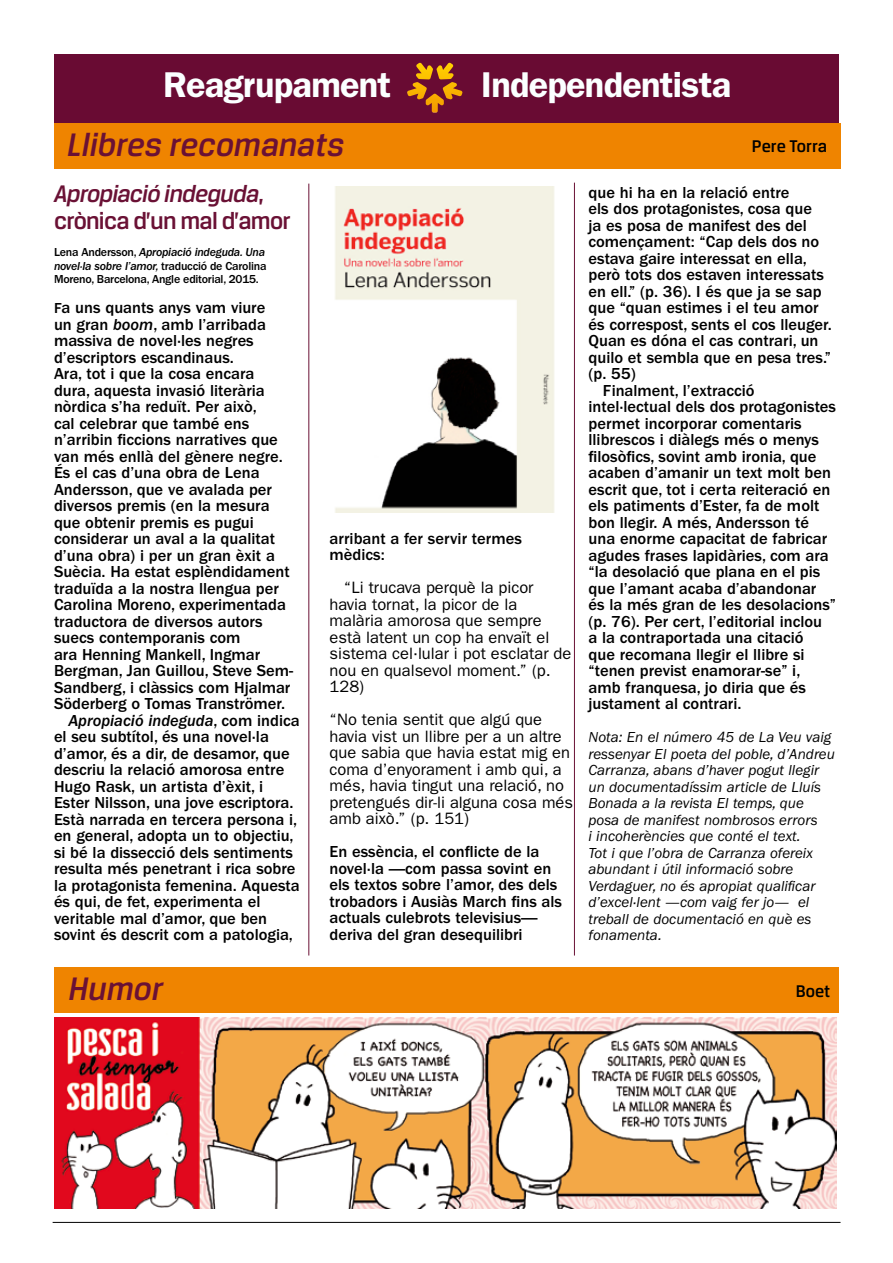
<style>
.page{position:relative;width:893px;height:1263px;background:#fff}
.page>*{position:absolute;margin:0;border:0;box-sizing:border-box;transform-origin:0 0}
.t1{font:600 36px "ITC Franklin Gothic Std";letter-spacing:-.02em;color:#fbffff}
.t2{font:italic 500 34.65px "Breuer Text";color:#6a1135}
.t3{font:500 25.5px/27px "Breuer Text";letter-spacing:-.03em;color:#6a1135}
.t4{font:500 18px "Breuer Text";color:#000}
.t5{font:500 16.5px/16.5px "ITC Franklin Gothic Std";color:#000}
.t6{font:16.5px/16.5px "ITC Franklin Gothic Std";color:#000}
.t7{font:16.5px "ITC Franklin Gothic Std Med It";color:#000}
.t8{font:italic 15px/16.5px "ITC Franklin Gothic Std";color:#000}
.t9{font:12px/13.5px "ITC Franklin Gothic Std Med It";letter-spacing:-.02em;color:#000}
.t10{font:500 12px "ITC Franklin Gothic Std";letter-spacing:-.02em;color:#000}
.s1{font-style:italic}
.s2{font-family:"ITC Franklin Gothic Std";font-weight:500}
.s3{font-size:15px}
.s4{font-family:"ITC Franklin Gothic Std Med It";font-weight:400}
</style>
<div class="page">
<hr style="left:53px;top:1222px;width:787px;height:1px;background:#000">
<div style="left:54px;top:54px;width:785px;height:69px;background:#690b33"></div>
<img style="left:407px;top:63px;width:55px;height:42px">
<div style="left:54px;top:123px;width:786px;height:46px;background:#ef8400"></div>
<hr style="left:308px;top:184px;width:1px;height:771px;background:#6a1135">
<hr style="left:574px;top:183px;width:1px;height:772px;background:#6a1135">
<img style="left:54px;top:1018px;width:782px;height:191px">
<div style="left:54px;top:967px;width:785px;height:46px;background:#ef8400"></div>
<img style="left:335px;top:186px;width:219px;height:326px">
<h1 class="t1" style="left:163px;top:63px;width:230px">Reagrupament</h1>
<h1 class="t1" style="left:481px;top:63px;width:251px">Independentista</h1>
<h2 class="t2" style="left:67px;top:126px;width:278px">Llibres recomanats</h2>
<p class="t4" style="left:752px;top:137px;width:77px">Pere Torra</p>
<h3 class="t3" style="left:54px;top:180px;width:238px"><span class="s1">Apropiació indeguda</span>, crònica d’un mal d’amor</h3>
<p class="t9" style="left:54px;top:245px;width:214px"><span class="s2">Lena Andersson,</span> Apropiació indeguda. Una novel·la sobre l’amor, <span class="s2">traducció de Carolina</span></p>
<p class="t10" style="left:54px;top:272px;width:206px">Moreno, Barcelona, Angle editorial, 2015.</p>
<p class="t5" style="left:54px;top:300px;width:241px"><span class="s3">F</span>a uns quants anys vam viure<br>un gran <span class="s4">boom</span>, amb l’arribada massiva de novel·les negres d’escriptors escandinaus.<br>Ara, tot i que la cosa encara dura, aquesta invasió literària nòrdica s’ha reduït. Per això,<br>cal celebrar que també ens n’arribin ficcions narratives que van més enllà del gènere negre.<br>És el cas d’una obra de Lena<br>Andersson, que ve avalada per diversos premis (en la mesura que obtenir premis es pugui considerar un aval a la qualitat d’una obra) i per un gran èxit a<br>Suècia. Ha estat esplèndidament traduïda a la nostra llengua per<br>Carolina Moreno, experimentada traductora de diversos autors suecs contemporanis com<br>ara Henning Mankell, Ingmar<br>Bergman, Jan Guillou, Steve Sem-<br>Sandberg, i clàssics com Hjalmar<br>Söderberg o Tomas Tranströmer.</p>
<p class="t7" style="left:68px;top:711px;width:233px">Apropiació indeguda<span class="s2">, com indica</span></p>
<p class="t5" style="left:54px;top:729px;width:247px">el seu subtítol, és una novel·la d’amor, és a dir, de desamor, que descriu la relació amorosa entre Hugo Rask, un artista d’èxit, i Ester Nilsson, una jove escriptora.<br>Està narrada en tercera persona i, en general, adopta un to objectiu, si bé la dissecció dels sentiments resulta més penetrant i rica sobre la protagonista femenina. Aquesta és qui, de fet, experimenta el veritable mal d’amor, que ben sovint és descrit com a patologia,</p>
<p class="t5" style="left:330px;top:530px;width:194px">arribant a fer servir termes mèdics:</p>
<p class="t6" style="left:330px;top:579px;width:243px;text-indent:14px">“Li trucava perquè la picor havia tornat, la picor de la malària amorosa que sempre està latent un cop ha envaït el sistema cel·lular i pot esclatar de nou en qualsevol moment.” (p.<br>128)</p>
<p class="t6" style="left:330px;top:711px;width:245px">“No tenia sentit que algú que havia vist un llibre per a un altre que sabia que havia estat mig en coma d’enyorament i amb qui, a més, havia tingut una relació, no pretengués dir-li alguna cosa més amb això.” (p. 151)</p>
<p class="t5" style="left:330px;top:843px;width:234px">En essència, el conflicte de la novel·la —com passa sovint en els textos sobre l’amor, des dels trobadors i Ausiàs March fins als actuals culebrots televisius— deriva del gran desequilibri</p>
<p class="t5" style="left:588px;top:184px;width:203px">que hi ha en la relació entre</p>
<p class="t5" style="left:588px;top:201px;width:225px">els dos protagonistes, cosa que</p>
<p class="t5" style="left:588px;top:217px;width:220px">ja es posa de manifest des del</p>
<p class="t5" style="left:588px;top:234px;width:232px">començament: “Cap dels dos no</p>
<p class="t5" style="left:588px;top:250px;width:220px">estava gaire interessat en ella,</p>
<p class="t5" style="left:588px;top:267px;width:237px">però tots dos estaven interessats</p>
<p class="t5" style="left:588px;top:283px;width:235px">en ell.” (p. 36). I és que ja se sap</p>
<p class="t5" style="left:588px;top:300px;width:232px">que “quan estimes i el teu amor</p>
<p class="t5" style="left:588px;top:316px;width:245px">és correspost, sents el cos lleuger.</p>
<p class="t5" style="left:588px;top:333px;width:232px">Quan es dóna el cas contrari, un</p>
<p class="t5" style="left:588px;top:349px;width:244px">quilo et sembla que en pesa tres.”</p>
<p class="t5" style="left:588px;top:366px;width:49px">(p. 55)</p>
<p class="t5" style="left:603px;top:382px;width:153px">Finalment, l’extracció</p>
<p class="t5" style="left:588px;top:399px;width:249px">intel·lectual dels dos protagonistes</p>
<p class="t5" style="left:588px;top:415px;width:215px">permet incorporar comentaris</p>
<p class="t5" style="left:588px;top:432px;width:232px">llibrescos i diàlegs més o menys</p>
<p class="t5" style="left:588px;top:448px;width:229px">filosòfics, sovint amb ironia, que</p>
<p class="t5" style="left:588px;top:465px;width:244px">acaben d’amanir un text molt ben</p>
<p class="t5" style="left:588px;top:481px;width:243px">escrit que, tot i certa reiteració en</p>
<p class="t5" style="left:588px;top:498px;width:232px">els patiments d’Ester, fa de molt</p>
<p class="t5" style="left:588px;top:514px;width:222px">bon llegir. A més, Andersson té</p>
<p class="t5" style="left:588px;top:531px;width:240px">una enorme capacitat de fabricar</p>
<p class="t5" style="left:588px;top:547px;width:242px">agudes frases lapidàries, com ara</p>
<p class="t5" style="left:588px;top:564px;width:233px">“la desolació que plana en el pis</p>
<p class="t5" style="left:588px;top:580px;width:229px">que l’amant acaba d’abandonar</p>
<p class="t5" style="left:588px;top:597px;width:249px">és la més gran de les desolacions”</p>
<p class="t5" style="left:588px;top:613px;width:235px">(p. 76). Per cert, l’editorial inclou</p>
<p class="t5" style="left:588px;top:630px;width:217px">a la contraportada una citació</p>
<p class="t5" style="left:588px;top:646px;width:218px">que recomana llegir el llibre si</p>
<p class="t5" style="left:588px;top:663px;width:213px">“tenen previst enamorar-se” i,</p>
<p class="t5" style="left:588px;top:679px;width:219px">amb franquesa, jo diria que és</p>
<p class="t5" style="left:588px;top:696px;width:155px">justament al contrari.</p>
<p class="t8" style="left:588px;top:729px;width:248px">Nota: En el número 45 de La Veu vaig ressenyar El poeta del poble, d’Andreu Carranza, abans d’haver pogut llegir un documentadíssim article de Lluís Bonada a la revista El temps, que posa de manifest nombrosos errors<br>i incoherències que conté el text.<br>Tot i que l’obra de Carranza ofereix abundant i útil informació sobre Verdaguer, no és apropiat qualificar d’excel·lent —com vaig fer jo— el treball de documentació en què es fonamenta.</p>
<h2 class="t2" style="left:68px;top:970px;width:96px">Humor</h2>
<p class="t4" style="left:796px;top:982px;width:36px">Boet</p>
</div>
